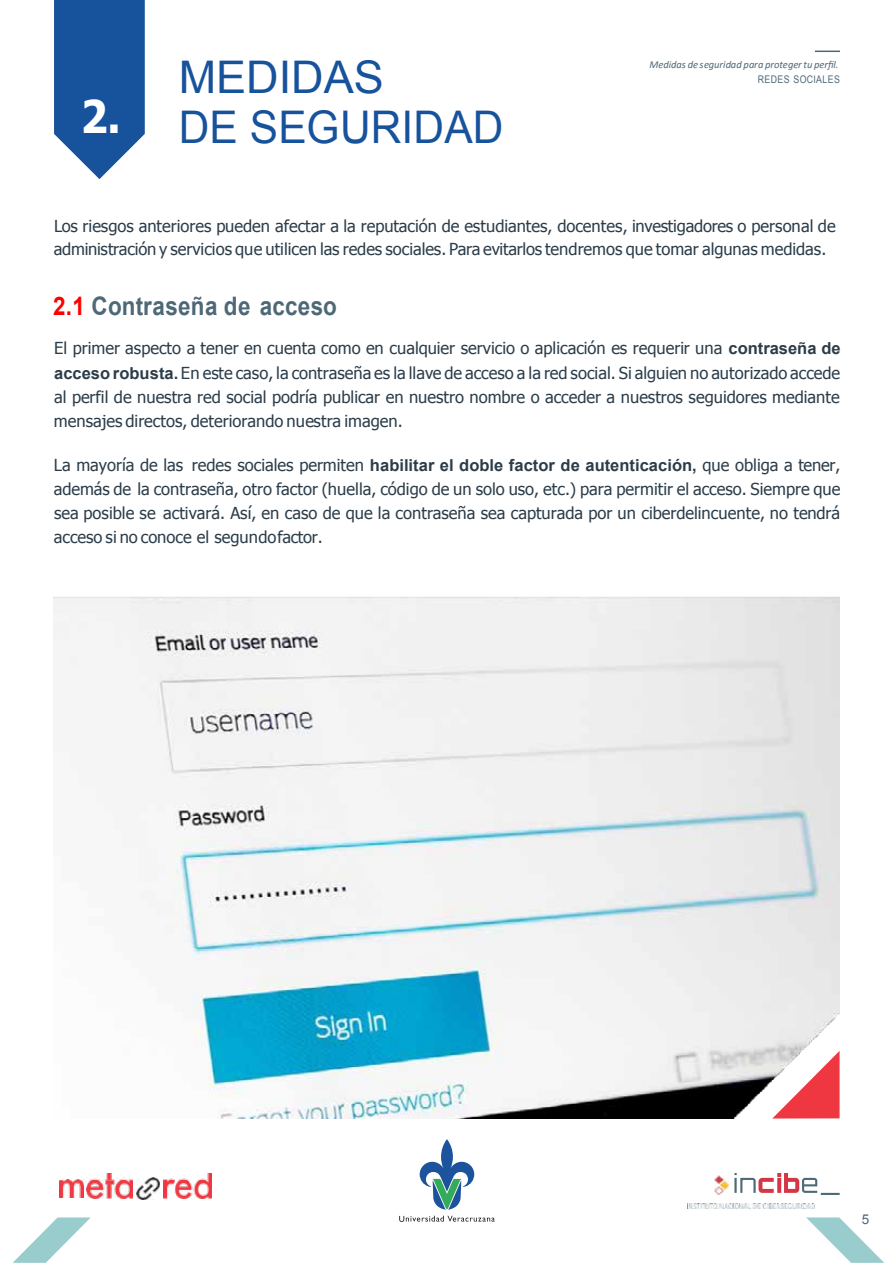
<style>
.page{position:relative;width:894px;height:1263px;background:#fff}
.page>*{position:absolute;margin:0;border:0;box-sizing:border-box;transform-origin:0 0}
.t1{font:45px/49.5px "Arial";color:#17529c}
.t2{font:700 45px "Tahoma";color:#fff;scale:.93 1}
.t3{font:700 25.5px "Arial";letter-spacing:.01em;color:#4d6876;scale:.88 1}
.t4{font:16.5px/24px "Tahoma";color:#2c3d4a;text-align:justify}
.t5{font:13.5px "Arial";color:#4d6876}
.t6{font:italic 10.5px "Calibri";letter-spacing:-.015em;color:#4d6876}
.t7{font:10.5px "Arial";letter-spacing:.045em;color:#4d6876;scale:.83 1}
.s1{color:#f00}
.s2{font-family:"Arial";font-weight:700}
</style>
<div class="page">
<svg style="left:13px;top:1217px;width:78px;height:46px"></svg>
<svg style="left:806px;top:1217px;width:77px;height:46px"></svg>
<img style="left:687px;top:1204px;width:127px;height:5px">
<img style="left:137px;top:1178px;width:22px;height:22px">
<img style="left:86px;top:1174px;width:47px;height:24px">
<img style="left:163px;top:1174px;width:49px;height:24px">
<img style="left:60px;top:1180px;width:24px;height:18px">
<img style="left:714px;top:1176px;width:14px;height:19px">
<svg style="left:734px;top:1173px;width:105px;height:22px"></svg>
<img style="left:53px;top:597px;width:786px;height:522px">
<svg style="left:815px;top:51px;width:24px;height:1px"></svg>
<svg style="left:54px;top:0;width:91px;height:179px;background:#3468a8"></svg>
<svg style="left:419px;top:1139px;width:55px;height:71px"></svg>
<svg style="left:399px;top:1216px;width:95px;height:6px"></svg>
<h1 class="t2" style="left:81px;top:85px;width:44px">2.</h1>
<h1 class="t1" style="left:179px;top:53px;width:326px">MEDIDAS<br>DE SEGURIDAD</h1>
<p class="t6" style="left:649px;top:57px;width:190px">Medidas de seguridad para proteger tu perfil.</p>
<p class="t7" style="left:757px;top:72px;width:101px">REDES SOCIALES</p>
<p class="t4" style="left:54px;top:213px;width:783px">Los riesgos anteriores pueden afectar a la reputación de estudiantes, docentes, investigadores o personal de administración y servicios que utilicen las redes sociales. Para evitarlos tendremos que tomar algunas medidas.</p>
<h2 class="t3" style="left:53px;top:289px;width:323px"><span class="s1">2.1</span> Contraseña de acceso</h2>
<p class="t4" style="left:54px;top:336px;width:788px">El primer aspecto a tener en cuenta como en cualquier servicio o aplicación es requerir una <span class="s2">contraseña de acceso robusta.</span> En este caso, la contraseña es la llave de acceso a la red social. Si alguien no autorizado accede al perfil de nuestra red social podría publicar en nuestro nombre o acceder a nuestros seguidores mediante mensajes directos, deteriorando nuestra imagen.</p>
<p class="t4" style="left:54px;top:453px;width:788px">La mayoría de las redes sociales permiten <span class="s2">habilitar el doble factor de autenticación,</span> que obliga a tener, además de la contraseña, otro factor (huella, código de un solo uso, etc.) para permitir el acceso. Siempre que sea posible se activará. Así, en caso de que la contraseña sea capturada por un ciberdelincuente, no tendrá acceso si no conoce el segundofactor.</p>
<p class="t5" style="left:861px;top:1210px;width:9px">5</p>
</div>
